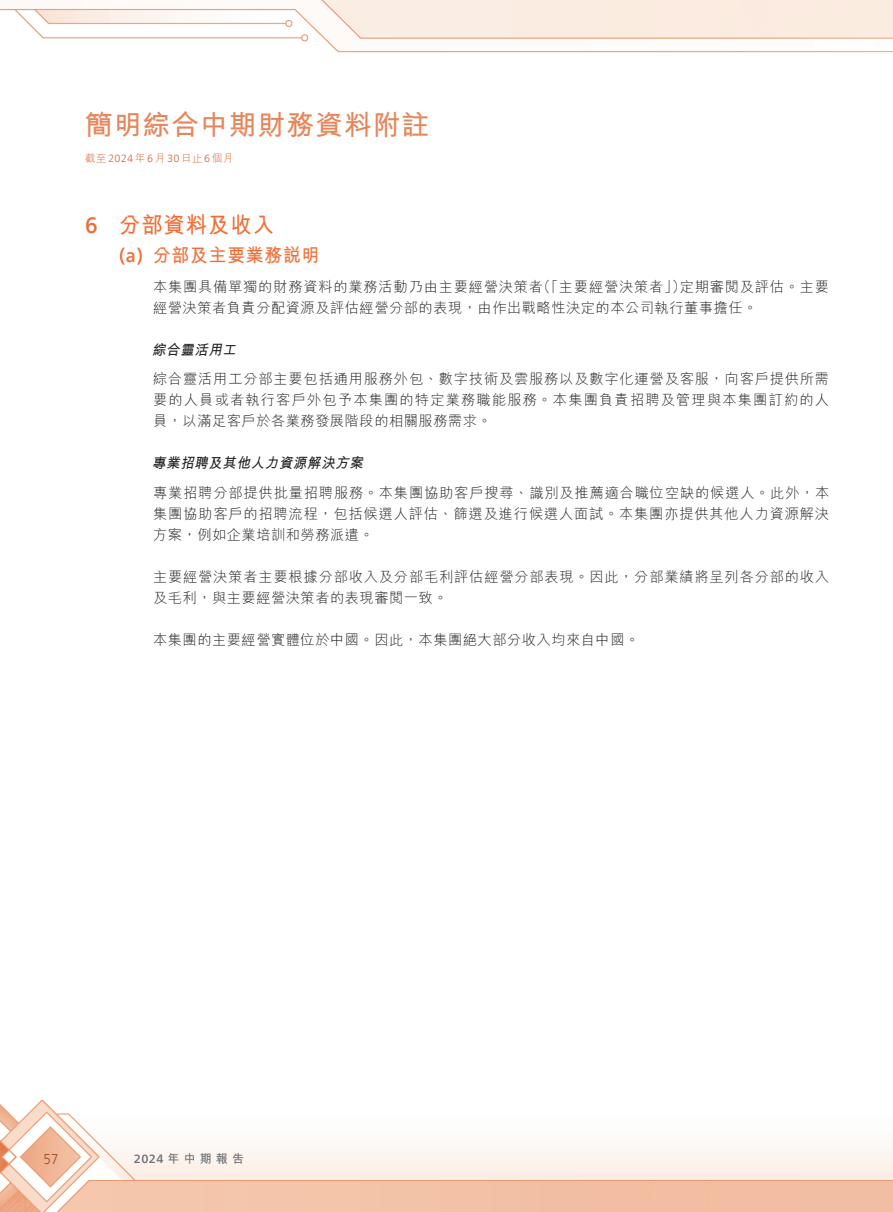
<style>
.page{position:relative;width:893px;height:1212px;background:#fff}
.page>*{position:absolute;margin:0;border:0;box-sizing:border-box;transform-origin:0 0}
.t1{font:700 27.75px "M Hei HK";letter-spacing:.035em;color:#e5865b}
._3__標題{font:700 22.5px "M Hei HK";letter-spacing:.04em;color:#f26d35;scale:.95 1}
._3__標題-2{font:500 22.5px "Frutiger Neue LT Com";color:#f26d35;scale:.95 1}
._4__副標題{font:700 18.75px "M Hei HK";letter-spacing:.04em;color:#f26d35;scale:.95 1}
._4__副標題-2{font:500 18.75px "Frutiger Neue LT Com";color:#f26d35;scale:.95 1}
._1__內文{font:300 14.25px/21px "M Hei HK";letter-spacing:.055em;color:#231f20;text-align:justify}
._1__內文-2{font:300 14.25px/21px "M Hei HK";letter-spacing:.035em;color:#231f20}
._5__副副標題{font:italic 700 14.25px "M Hei HK";color:#231f20;scale:.95 1}
.t2{font:300 14.25px "Frutiger Neue LT Com";color:#a0461d;scale:.9 1}
.t3{font:700 12px "M Hei HK";letter-spacing:.345em;color:#6c6d70}
.t4{font:300 10.5px "M Hei HK";color:#db6230}
.s1{font-family:"Frutiger Neue LT Com"}
.s2{font-family:"Frutiger Neue LT Com";font-weight:500}
</style>
<div class="page">
<img style="left:0;top:0;width:892px;height:1212px">
<h1 class="t1" style="left:85px;top:104px;width:346px">簡明綜合中期財務資料附註</h1>
<p class="t4" style="left:85px;top:152px;width:150px">截至<span class="s1">2024</span>年<span class="s1">6</span>月<span class="s1">30</span>日止<span class="s1">6</span>個月</p>
<p class="_3__標題-2" style="left:85px;top:211px;width:15px">6</p>
<p class="_3__標題" style="left:119px;top:208px;width:165px">分部資料及收入</p>
<p class="_4__副標題-2" style="left:119px;top:244px;width:27px">a( )</p>
<p class="_4__副標題" style="left:153px;top:242px;width:177px">分部及主要業務說明</p>
<p class="_1__內文" style="left:537px;top:276px;width:151px">（「主要經營決策者」）</p>
<p class="_1__內文-2" style="left:153px;top:276px;width:606px">本集團具備單獨的財務資料的業務活動乃由主要經營決策者<br>經營決策者負責分配資源及評估經營分部的表現，由作出戰略性決定的本公司執行董事擔任。</p>
<p class="_5__副副標題" style="left:152px;top:339px;width:93px">綜合靈活用工</p>
<p class="_1__內文" style="left:153px;top:368px;width:678px">綜合靈活用工分部主要包括通用服務外包、數字技術及雲服務以及數字化運營及客服，向客戶提供所需要的人員或者執行客戶外包予本集團的特定業務職能服務。本集團負責招聘及管理與本集團訂約的人員，以滿足客戶於各業務發展階段的相關服務需求。</p>
<p class="_5__副副標題" style="left:152px;top:453px;width:227px">專業招聘及其他人力資源解決方案</p>
<p class="_1__內文" style="left:153px;top:482px;width:678px">專業招聘分部提供批量招聘服務。本集團協助客戶搜尋、識別及推薦適合職位空缺的候選人。此外，本集團協助客戶的招聘流程，包括候選人評估、篩選及進行候選人面試。本集團亦提供其他人力資源解決方案，例如企業培訓和勞務派遣。</p>
<p class="_1__內文" style="left:153px;top:566px;width:678px">主要經營決策者主要根據分部收入及分部毛利評估經營分部表現。因此，分部業績將呈列各分部的收入及毛利，與主要經營決策者的表現審閱一致。</p>
<p class="_1__內文-2" style="left:153px;top:629px;width:488px">本集團的主要經營實體位於中國。因此，本集團絕大部分收入均來自中國。</p>
<p class="_1__內文" style="left:680px;top:276px;width:151px">定期審閱及評估。主要</p>
<p class="t2" style="left:44px;top:1150px;width:18px">57</p>
<p class="t3" style="left:134px;top:1150px;width:112px"><span class="s2">2024</span>年中期報告</p>
</div>
